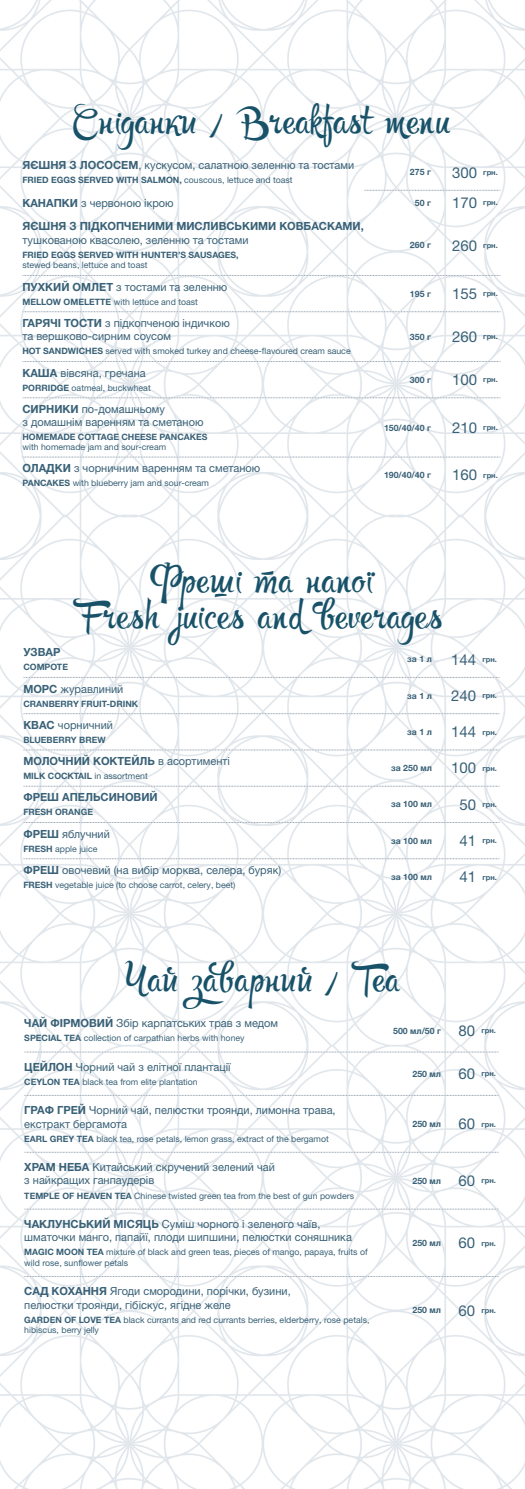
<style>
.page{position:relative;width:525px;height:1489px;background:#fff}
.page>*{position:absolute;margin:0;border:0;box-sizing:border-box;transform-origin:0 0}
.t1{font:31.25px/36.2px "Rupster Script Free";color:#185269;text-align:center}
.t2{font:11.25px/13.5px "Helvetica Neue LTW1 G";color:#396177}
.t3{font:700 11.25px "Helvetica Neue LTW1 G";color:#396177}
.t4{font:8.75px/10.5px "Helvetica Neue LTW1 G";color:#396177}
.t5{font:700 8.75px "Helvetica Neue LTW1 G";color:#396177}
.t6{font:700 7.5px "Helvetica Neue LTW1 G";color:#396177}
.s1{font-weight:700}
.s2{font-weight:400}
.s3{font-weight:400;font-size:15px}
.s4{font-size:7.5px}
</style>
<div class="page">
<img style="left:0;top:0;width:524px;height:1488px">
<svg style="left:364px;top:190px;width:136px;height:1px"></svg>
<svg style="left:22px;top:397px;width:478px;height:1px"></svg>
<svg style="left:22px;top:457px;width:478px;height:1px"></svg>
<svg style="left:22px;top:275px;width:478px;height:1px"></svg>
<svg style="left:22px;top:311px;width:478px;height:1px"></svg>
<svg style="left:22px;top:361px;width:478px;height:1px"></svg>
<svg style="left:23px;top:677px;width:477px;height:1px"></svg>
<svg style="left:23px;top:713px;width:477px;height:1px"></svg>
<svg style="left:23px;top:749px;width:477px;height:1px"></svg>
<svg style="left:23px;top:786px;width:477px;height:1px"></svg>
<svg style="left:23px;top:822px;width:477px;height:1px"></svg>
<svg style="left:23px;top:858px;width:477px;height:1px"></svg>
<svg style="left:24px;top:1051px;width:475px;height:1px"></svg>
<svg style="left:24px;top:1095px;width:475px;height:1px"></svg>
<svg style="left:24px;top:1151px;width:475px;height:1px"></svg>
<svg style="left:24px;top:1208px;width:475px;height:1px"></svg>
<svg style="left:24px;top:1276px;width:475px;height:1px"></svg>
<h1 class="t1" style="left:73px;top:104px;width:378px">Сніданки / Breakfast menu</h1>
<p class="t2" style="left:22px;top:158px;width:333px"><span class="s1">ЯЄШНЯ З ЛОСОСЕМ</span>, кускусом, салатною зеленню та тостами</p>
<p class="t5" style="left:22px;top:175px;width:271px">FRIED EGGS SERVED WITH SALMON, <span class="s2">couscous, lettuce and toast</span></p>
<p class="t5" style="left:410px;top:167px;width:23px">275 г</p>
<p class="t6" style="left:452px;top:167px;width:47px"><span class="s3">300</span> грн.</p>
<p class="t2" style="left:22px;top:196px;width:153px"><span class="s1">КАНАПКИ</span> з червоною ікрою</p>
<p class="t5" style="left:414px;top:197px;width:18px">50 г</p>
<p class="t6" style="left:452px;top:198px;width:47px"><span class="s3">170</span> грн.</p>
<p class="t3" style="left:22px;top:219px;width:343px">ЯЄШНЯ З ПІДКОПЧЕНИМИ МИСЛИВСЬКИМИ КОВБАСКАМИ,</p>
<p class="t2" style="left:22px;top:233px;width:227px">тушкованою квасолею, зеленню та тостами</p>
<p class="t5" style="left:22px;top:249px;width:217px">FRIED EGGS SERVED WITH HUNTER’S SAUSAGES,</p>
<p class="t4" style="left:22px;top:260px;width:126px">stewed beans, lettuce and toast</p>
<p class="t5" style="left:410px;top:240px;width:23px">260 г</p>
<p class="t6" style="left:452px;top:241px;width:47px"><span class="s3">260</span> грн.</p>
<p class="t2" style="left:22px;top:280px;width:206px"><span class="s1">ПУХКИЙ ОМЛЕТ</span> з тостами та зеленню</p>
<p class="t4" style="left:22px;top:296px;width:177px"><span class="s1">MELLOW OMELETTE</span> with lettuce and toast</p>
<p class="t2" style="left:22px;top:316px;width:209px"><span class="s1">ГАРЯЧІ ТОСТИ</span> з підкопченою індичкою та вершково-сирним соусом</p>
<p class="t4" style="left:22px;top:346px;width:329px"><span class="s1">HOT SANDWICHES</span> served with smoked turkey and cheese-flavoured cream sauce</p>
<p class="t2" style="left:22px;top:366px;width:125px"><span class="s1">КАША</span> вівсяна, гречана</p>
<p class="t4" style="left:22px;top:382px;width:130px"><span class="s1">PORRIDGE</span> oatmeal, buckwheat</p>
<p class="t2" style="left:22px;top:402px;width:182px"><span class="s1">СИРНИКИ</span> по-домашньому<br>з домашнім варенням та сметаною</p>
<p class="t5" style="left:22px;top:431px;width:186px">HOMEMADE COTTAGE CHEESE PANCAKES</p>
<p class="t4" style="left:22px;top:441px;width:145px">with homemade jam and sour-cream</p>
<p class="t2" style="left:22px;top:461px;width:239px"><span class="s1">ОЛАДКИ</span> з чорничним варенням та сметаною</p>
<p class="t4" style="left:22px;top:477px;width:188px"><span class="s1">PANCAKES</span> with blueberry jam and sour-cream</p>
<p class="t5" style="left:410px;top:288px;width:23px">195 г</p>
<p class="t6" style="left:452px;top:289px;width:47px"><span class="s3">155</span> грн.</p>
<p class="t5" style="left:410px;top:331px;width:23px">350 г</p>
<p class="t6" style="left:452px;top:332px;width:47px"><span class="s3">260</span> грн.</p>
<p class="t5" style="left:410px;top:374px;width:23px">300 г</p>
<p class="t6" style="left:452px;top:375px;width:47px"><span class="s3">100</span> грн.</p>
<p class="t5" style="left:384px;top:422px;width:48px">150/40/40 г</p>
<p class="t6" style="left:452px;top:423px;width:47px"><span class="s3">210</span> грн.</p>
<p class="t5" style="left:384px;top:469px;width:48px">190/40/40 г</p>
<p class="t6" style="left:452px;top:470px;width:47px"><span class="s3">160</span> грн.</p>
<h1 class="t1" style="left:80px;top:562px;width:363px">Фреші та напої<br>Fresh juices and beverages</h1>
<p class="t3" style="left:23px;top:645px;width:39px">УЗВАР</p>
<p class="t5" style="left:23px;top:661px;width:46px">COMPOTE</p>
<p class="t5" style="left:407px;top:654px;width:26px">за 1 л</p>
<p class="t6" style="left:451px;top:654px;width:47px"><span class="s3">144</span> грн.</p>
<p class="t2" style="left:23px;top:681px;width:101px"><span class="s1">МОРС</span> журавлиний</p>
<p class="t5" style="left:23px;top:698px;width:116px">CRANBERRY FRUIT-DRINK</p>
<p class="t5" style="left:407px;top:690px;width:26px">за 1 л</p>
<p class="t6" style="left:451px;top:691px;width:47px"><span class="s3">240</span> грн.</p>
<p class="t2" style="left:23px;top:718px;width:91px"><span class="s1">КВАС</span> чорничний</p>
<p class="t5" style="left:23px;top:734px;width:84px">BLUEBERRY BREW</p>
<p class="t5" style="left:407px;top:726px;width:26px">за 1 л</p>
<p class="t6" style="left:451px;top:727px;width:47px"><span class="s3">144</span> грн.</p>
<p class="t3" style="left:23px;top:754px;width:208px">МОЛОЧНИЙ КОКТЕЙЛЬ <span class="s2">в асортименті</span></p>
<p class="t5" style="left:23px;top:770px;width:126px">MILK COCKTAIL <span class="s2">in assortment</span></p>
<p class="t5" style="left:391px;top:762px;width:42px">за 250 мл</p>
<p class="t6" style="left:451px;top:763px;width:47px"><span class="s3">100</span> грн.</p>
<p class="t3" style="left:23px;top:790px;width:136px">ФРЕШ АПЕЛЬСИНОВИЙ</p>
<p class="t5" style="left:23px;top:806px;width:71px">FRESH ORANGE</p>
<p class="t5" style="left:391px;top:799px;width:42px">за 100 мл</p>
<p class="t6" style="left:459px;top:799px;width:39px"><span class="s3">50</span> грн.</p>
<p class="t2" style="left:23px;top:826px;width:88px"><span class="s1">ФРЕШ</span> яблучний</p>
<p class="t4" style="left:23px;top:843px;width:76px"><span class="s1">FRESH</span> apple juice</p>
<p class="t5" style="left:391px;top:835px;width:42px">за 100 мл</p>
<p class="t6" style="left:459px;top:836px;width:39px"><span class="s3">41</span> грн.</p>
<p class="t2" style="left:23px;top:863px;width:259px"><span class="s1">ФРЕШ</span> овочевий (на вибір морква, селера, буряк)</p>
<p class="t4" style="left:23px;top:879px;width:213px"><span class="s1">FRESH</span> vegetable juice (to choose carrot, celery, beet)</p>
<p class="t5" style="left:391px;top:871px;width:42px">за 100 мл</p>
<p class="t6" style="left:459px;top:872px;width:39px"><span class="s3">41</span> грн.</p>
<h1 class="t1" style="left:124px;top:961px;width:277px">Чай заварний / Tea</h1>
<p class="t2" style="left:24px;top:1016px;width:255px"><span class="s1">ЧАЙ ФІРМОВИЙ</span> Збір карпатських трав з медом</p>
<p class="t4" style="left:24px;top:1032px;width:222px"><span class="s1">SPECIAL TEA</span> collection of carpathian herbs with honey</p>
<p class="t5" style="left:393px;top:1024px;width:104px">500 мл/50 г <span class="s3">80</span> <span class="s4">грн.</span></p>
<p class="t2" style="left:24px;top:1059px;width:208px"><span class="s1">ЦЕЙЛОН</span> Чорний чай з елітної плантації</p>
<p class="t4" style="left:24px;top:1076px;width:175px"><span class="s1">CEYLON TEA</span> black tea from elite plantation</p>
<p class="t2" style="left:24px;top:1103px;width:313px"><span class="s1">ГРАФ ГРЕЙ</span> Чорний чай, пелюстки троянди, лимонна трава, екстракт бергамота</p>
<p class="t4" style="left:24px;top:1133px;width:306px"><span class="s1">EARL GREY TEA</span> black tea, rose petals, lemon grass, extract of the bergamot</p>
<p class="t2" style="left:24px;top:1159px;width:252px"><span class="s1">ХРАМ НЕБА</span> Китайський скручений зелений чай з найкращих ганпаудерів</p>
<p class="t4" style="left:24px;top:1189px;width:331px"><span class="s1">TEMPLE OF HEAVEN TEA</span> Chinese twisted green tea from the best of gun powders</p>
<p class="t2" style="left:24px;top:1216px;width:329px"><span class="s1">ЧАКЛУНСЬКИЙ МІСЯЦЬ</span> Суміш чорного і зеленого чаїв, шматочки манго, папайї, плоди шипшини, пелюстки соняшника</p>
<p class="t4" style="left:24px;top:1246px;width:344px"><span class="s1">MAGIC MOON TEA</span> mixture of black and green teas, pieces of mango, papaya, fruits of wild rose, sunflower petals</p>
<p class="t2" style="left:24px;top:1284px;width:268px"><span class="s1">САД КОХАННЯ</span> Ягоди смородини, порічки, бузини, пелюстки троянди, гібіскус, ягідне желе</p>
<p class="t4" style="left:24px;top:1314px;width:346px"><span class="s1">GARDEN OF LOVE TEA</span> black currants and red currants berries, elderberry, rose petals, hibiscus, berry jelly</p>
<p class="t5" style="left:412px;top:1068px;width:85px">250 мл <span class="s3">60</span> <span class="s4">грн.</span></p>
<p class="t5" style="left:412px;top:1118px;width:85px">250 мл <span class="s3">60</span> <span class="s4">грн.</span></p>
<p class="t5" style="left:412px;top:1175px;width:85px">250 мл <span class="s3">60</span> <span class="s4">грн.</span></p>
<p class="t5" style="left:412px;top:1237px;width:85px">250 мл <span class="s3">60</span> <span class="s4">грн.</span></p>
<p class="t5" style="left:412px;top:1304px;width:85px">250 мл <span class="s3">60</span> <span class="s4">грн.</span></p>
</div>
